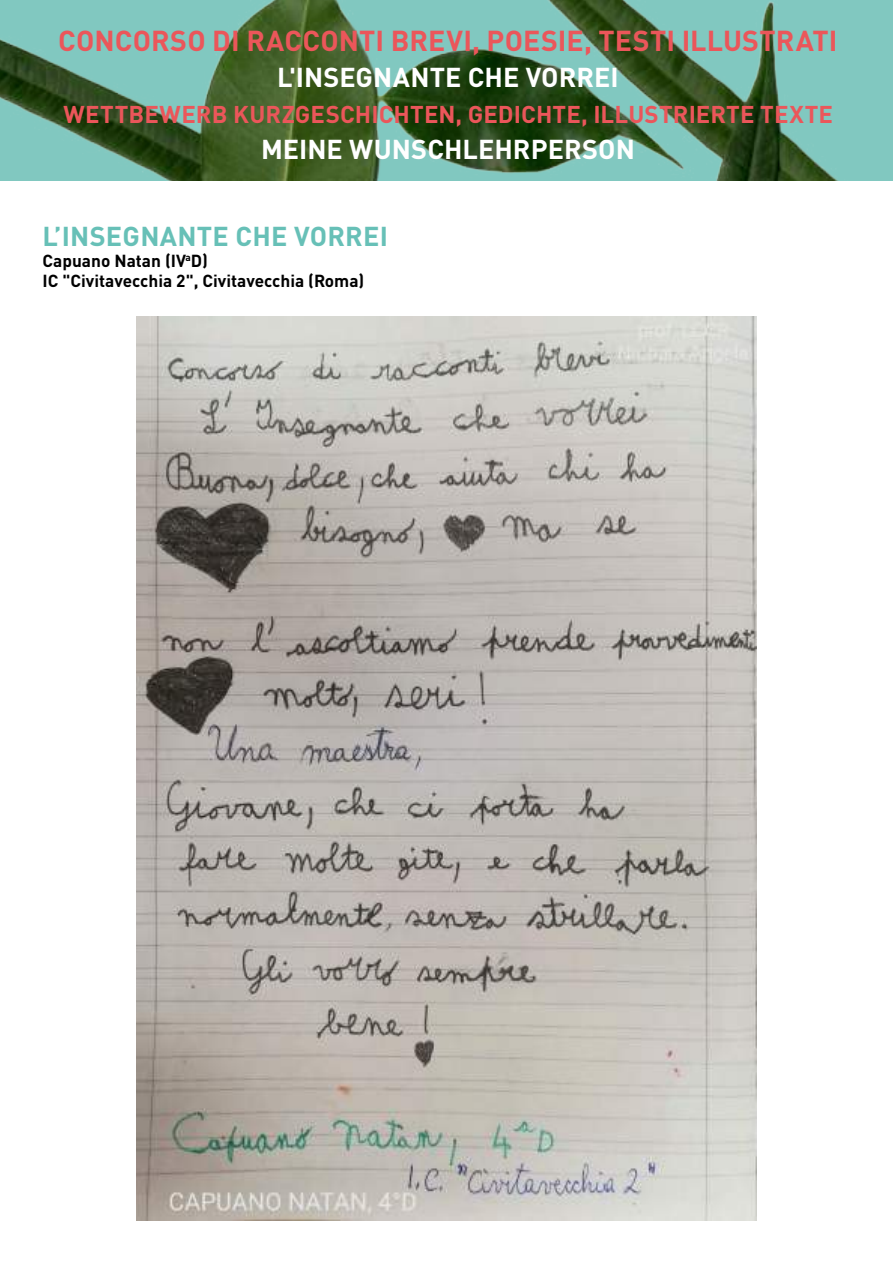
<style>
.page{position:relative;width:893px;height:1263px;background:#fff}
.page>*{position:absolute;margin:0;border:0;box-sizing:border-box;transform-origin:0 0}
.t1{font:700 28.5px "DINOT";letter-spacing:.005em;color:#eb565a}
.t2{font:700 27px "DINOT";color:#fff}
.t3{font:700 27px "DINOT";letter-spacing:.01em;color:#67c0b7}
.t4{font:700 24px "DINOT";letter-spacing:.005em;color:#eb565a}
.t5{font:700 17.25px/20.7px "DINOT";color:#000}
</style>
<div class="page">
<img style="left:0;top:0;width:893px;height:181px">
<img style="left:137px;top:316px;width:619px;height:904px">
<h1 class="t1" style="left:58px;top:22px;width:781px">CONCORSO DI RACCONTI BREVI, POESIE, TESTI ILLUSTRATI</h1>
<h2 class="t2" style="left:277px;top:60px;width:343px">L'INSEGNANTE CHE VORREI</h2>
<h3 class="t4" style="left:64px;top:99px;width:771px">WETTBEWERB KURZGESCHICHTEN, GEDICHTE, ILLUSTRIERTE TEXTE</h3>
<h2 class="t2" style="left:261px;top:132px;width:375px">MEINE WUNSCHLEHRPERSON</h2>
<h2 class="t3" style="left:43px;top:219px;width:347px">L’INSEGNANTE CHE VORREI</h2>
<p class="t5" style="left:43px;top:250px;width:323px">Capuano Natan (IV<sup>a</sup>D)<br>IC "Civitavecchia 2", Civitavecchia (Roma)</p>
</div>
